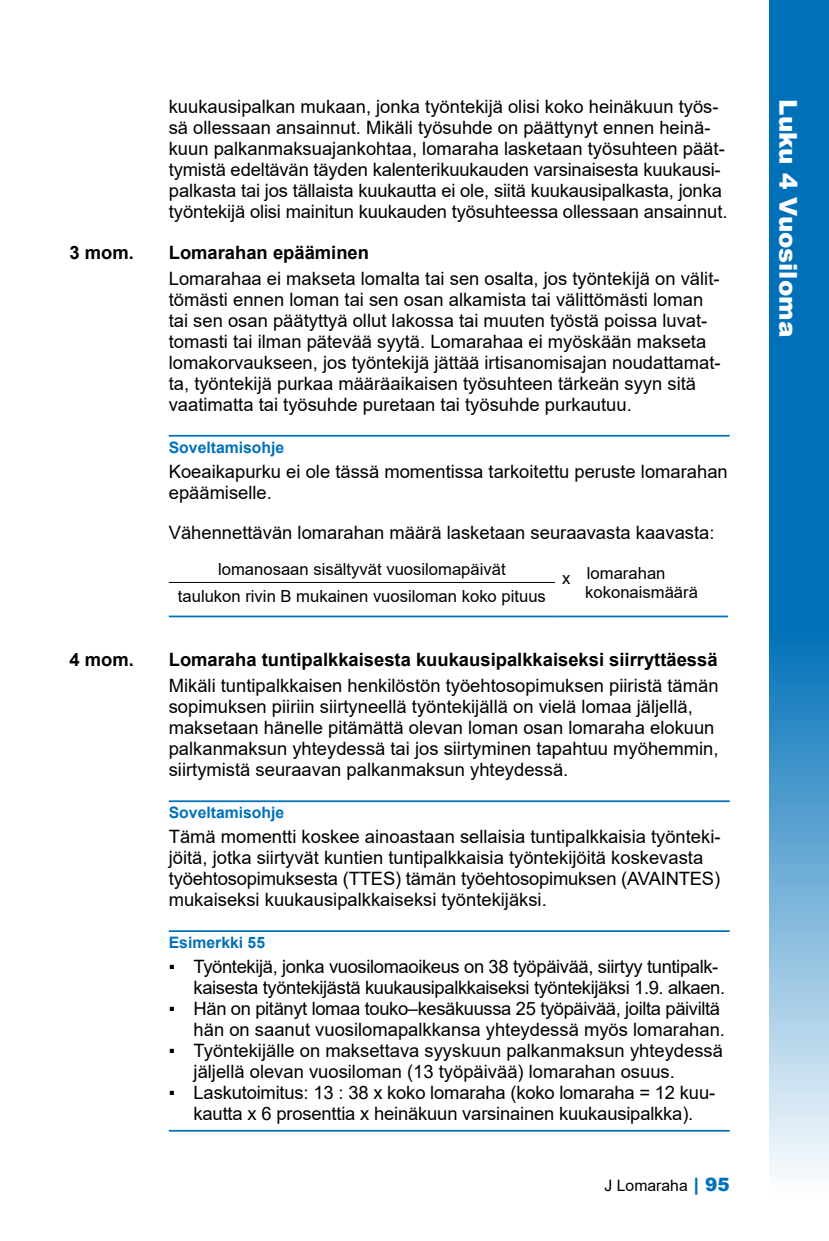
<style>
.page{position:relative;width:829px;height:1241px;background:#fff}
.page>*{position:absolute;margin:0;border:0;box-sizing:border-box;transform-origin:0 0}
.t1{font:900 24.5px "Arial";color:#fff}
.t2{font:18.38px/21px "Arial";color:#000}
.t3{font:18.38px/21px "Arial";letter-spacing:-.02em;color:#000}
.t4{font:700 18.38px "Arial";color:#000}
.t5{font:16.62px "Arial";color:#000}
.t6{font:700 15.75px "Arial";color:#0071b9}
.t7{font:15.75px "Arial";color:#000}
.s1{font-weight:900;font-size:18.38px;color:#0071b9}
</style>
<div class="page">
<svg style="left:769px;top:0;width:59px;height:1175px;background:#3990c8"></svg>
<hr style="left:169px;top:435px;width:560px;height:1px;background:#0071b9">
<hr style="left:169px;top:800px;width:560px;height:2px;background:#0071b9">
<hr style="left:169px;top:930px;width:560px;height:1px;background:#0071b9">
<hr style="left:169px;top:1129px;width:560px;height:2px;background:#0071b9">
<hr style="left:169px;top:582px;width:386px;height:1px;background:#000">
<hr style="left:555px;top:615px;width:172px;height:2px;background:#0071b9">
<hr style="left:169px;top:615px;width:386px;height:2px;background:#0071b9">
<p class="t2" style="left:169px;top:96px;width:560px">kuukausipalkan mukaan, jonka työntekijä olisi koko heinäkuun työs&shy;sä ollessaan ansainnut. Mikäli työsuhde on päättynyt ennen heinä&shy;kuun palkanmaksuajankohtaa, lomaraha lasketaan työsuhteen päät&shy;tymistä edeltävän täyden kalenterikuukauden varsinaisesta kuukausi&shy;palkasta tai jos tällaista kuukautta ei ole, siitä kuukausipalkasta, jonka työntekijä olisi mainitun kuukauden työsuhteessa ollessaan ansainnut.</p>
<p class="t4" style="left:69px;top:239px;width:66px">3 mom.</p>
<p class="t4" style="left:169px;top:239px;width:202px">Lomarahan epääminen</p>
<p class="t2" style="left:169px;top:267px;width:553px">Lomarahaa ei makseta lomalta tai sen osalta, jos työntekijä on välit&shy;tömästi ennen loman tai sen osan alkamista tai välittömästi loman tai sen osan päätyttyä ollut lakossa tai muuten työstä poissa luvat&shy;tomasti tai ilman pätevää syytä. Lomarahaa ei myöskään makseta lomakorvaukseen, jos työntekijä jättää irtisanomisajan noudattamat&shy;ta, työntekijä purkaa määräaikaisen työsuhteen tärkeän syyn sitä vaatimatta tai työsuhde puretaan tai työsuhde purkautuu.</p>
<p class="t6" style="left:169px;top:436px;width:117px">Soveltamisohje</p>
<p class="t2" style="left:169px;top:460px;width:560px">Koeaikapurku ei ole tässä momentissa tarkoitettu peruste lomarahan epäämiselle.</p>
<p class="t2" style="left:169px;top:522px;width:547px">Vähennettävän lomarahan määrä lasketaan seuraavasta kaavasta:</p>
<p class="t5" style="left:218px;top:558px;width:289px">lomanosaan sisältyvät vuosilomapäivät</p>
<p class="t5" style="left:562px;top:561px;width:105px">x lomarahan</p>
<p class="t5" style="left:178px;top:584px;width:369px">taulukon rivin B mukainen vuosiloman koko pituus</p>
<p class="t5" style="left:585px;top:580px;width:114px">kokonaismäärä</p>
<p class="t4" style="left:69px;top:646px;width:66px">4 mom.</p>
<p class="t4" style="left:169px;top:646px;width:550px">Lomaraha tuntipalkkaisesta kuukausipalkkaiseksi siirryttäessä</p>
<p class="t2" style="left:169px;top:675px;width:551px">Mikäli tuntipalkkaisen henkilöstön työehtosopimuksen piiristä tämän sopimuksen piiriin siirtyneellä työntekijällä on vielä lomaa jäljellä, maksetaan hänelle pitämättä olevan loman osan lomaraha elokuun palkanmaksun yhteydessä tai jos siirtyminen tapahtuu myöhemmin, siirtymistä seuraavan palkanmaksun yhteydessä.</p>
<p class="t6" style="left:169px;top:801px;width:117px">Soveltamisohje</p>
<p class="t2" style="left:169px;top:825px;width:553px">Tämä momentti koskee ainoastaan sellaisia tuntipalkkaisia työnteki&shy;jöitä, jotka siirtyvät kuntien tuntipalkkaisia työntekijöitä koskevasta työehtosopimuksesta (TTES) tämän työehtosopimuksen (AVAINTES) mukaiseksi kuukausipalkkaiseksi työntekijäksi.</p>
<p class="t6" style="left:169px;top:931px;width:98px">Esimerkki 55</p>
<p class="t3" style="left:193px;top:955px;width:533px;text-indent:-25px">▪ Työntekijä, jonka vuosilomaoikeus on 38 työpäivää, siirtyy tuntipalk&shy;kaisesta työntekijästä kuukausipalkkaiseksi työntekijäksi 1.9. alkaen.</p>
<p class="t3" style="left:169px;top:997px;width:557px;text-align:right">▪ Hän on pitänyt lomaa touko–kesäkuussa 25 työpäivää, joilta päiviltä hän on saanut vuosilomapalkkansa yhteydessä myös lomarahan.</p>
<p class="t2" style="left:193px;top:1039px;width:531px;text-indent:-25px">▪ Työntekijälle on maksettava syyskuun palkanmaksun yhteydessä jäljellä olevan vuosiloman (13 työpäivää) lomarahan osuus.</p>
<p class="t2" style="left:169px;top:1081px;width:548px;text-align:center">▪ Laskutoimitus: 13 : 38 x koko lomaraha (koko lomaraha = 12 kuu&shy;kautta x 6 prosenttia x heinäkuun varsinainen kuukausipalkka).</p>
<p class="t7" style="left:604px;top:1174px;width:127px">J Lomaraha <span class="s1">| 95</span></p>
<h1 class="t1" style="left:805px;top:99px;width:239px;rotate:90deg">Luku 4 Vuosiloma</h1>
</div>
